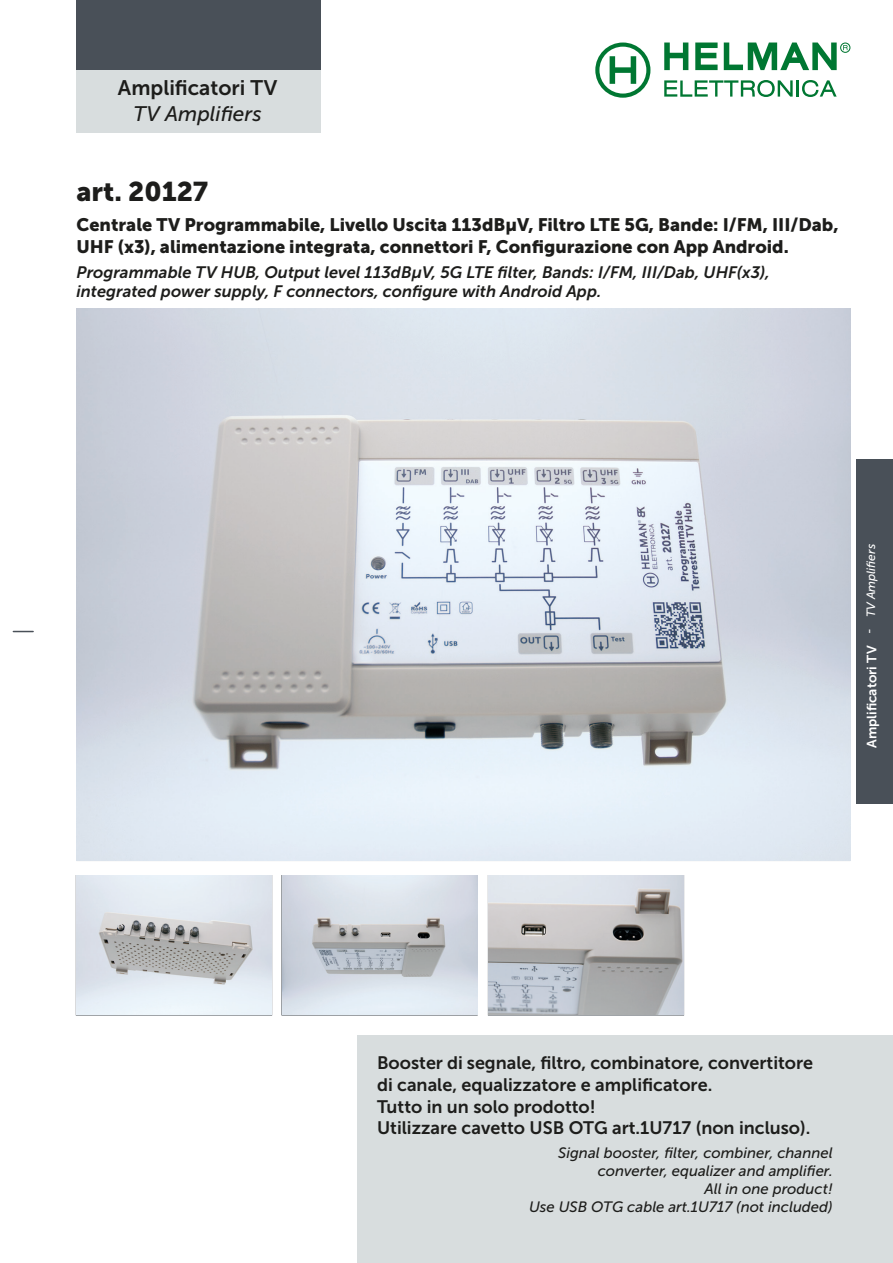
<style>
.page{position:relative;width:893px;height:1263px;background:#fff}
.page>*{position:absolute;margin:0;border:0;box-sizing:border-box;transform-origin:0 0}
.t1{font:27px "Museo Sans 900";color:#1d1d1b}
.t2{font:21px "Museo Sans 700";color:#1d1d1b}
.t3{font:italic 21px "Museo Sans 500";color:#1d1d1b}
.t4{font:18px/21.6px "Museo Sans 700";color:#1d1d1b}
.t5{font:18px/21.6px "Museo Sans 900";color:#1d1d1b}
.t6{font:italic 16.5px/19.8px "Museo Sans 700";color:#1d1d1b}
.t7{font:italic 15px/18px "Museo Sans 500";color:#1d1d1b;text-align:right}
.t8{font:13.5px "Museo Sans 700";color:#fff}
.t9{font:italic 12px "Museo Sans 500";color:#fff}
</style>
<div class="page">
<div style="left:76px;top:0;width:245px;height:70px;background:#495058"></div>
<div style="left:77px;top:70px;width:244px;height:63px;background:#d8ddde"></div>
<div style="left:357px;top:1035px;width:536px;height:228px;background:#d8ddde"></div>
<svg style="left:13px;top:631px;width:20px;height:1px"></svg>
<div style="left:856px;top:459px;width:37px;height:345px;background:#495058"></div>
<img style="left:77px;top:308px;width:774px;height:553px">
<img style="left:77px;top:876px;width:194px;height:139px">
<img style="left:283px;top:876px;width:194px;height:139px">
<img style="left:489px;top:876px;width:194px;height:139px">
<svg style="left:664px;top:80px;width:129px;height:17px"></svg>
<hr style="left:796px;top:80px;width:3px;height:17px;background:#007732">
<svg style="left:802px;top:80px;width:35px;height:17px"></svg>
<svg style="left:664px;top:43px;width:24px;height:27px"></svg>
<svg style="left:695px;top:43px;width:23px;height:27px"></svg>
<svg style="left:724px;top:43px;width:126px;height:27px"></svg>
<svg style="left:595px;top:43px;width:55px;height:55px"></svg>
<p class="t2" style="left:118px;top:76px;width:161px">Amplificatori TV</p>
<p class="t3" style="left:133px;top:102px;width:130px">TV Amplifiers</p>
<h1 class="t1" style="left:77px;top:176px;width:133px">art. 20127</h1>
<p class="t5" style="left:77px;top:214px;width:764px">Centrale TV Programmabile, Livello Uscita 113dBµV, Filtro LTE 5G, Bande: I/FM, III/Dab,<br>UHF (x3), alimentazione integrata, connettori F, Configurazione con App Android.</p>
<p class="t6" style="left:77px;top:262px;width:695px">Programmable TV HUB, Output level 113dBµV, 5G LTE filter, Bands: I/FM, III/Dab, UHF(x3), integrated power supply, F connectors, configure with Android App.</p>
<p class="t9" style="left:864px;top:617px;width:75px;rotate:-90deg">TV Amplifiers</p>
<p class="t9" style="left:862px;top:634px;width:7px;rotate:-90deg">-</p>
<p class="t8" style="left:864px;top:748px;width:104px;rotate:-90deg">Amplificatori TV</p>
<p class="t4" style="left:377px;top:1052px;width:438px">Booster di segnale, filtro, combinatore, convertitore di canale, equalizzatore e amplificatore.<br>Tutto in un solo prodotto!<br>Utilizzare cavetto USB OTG art.1U717 (non incluso).</p>
<p class="t7" style="left:529px;top:1144px;width:305px">Signal booster, filter, combiner, channel converter, equalizer and amplifier.<br>All in one product!<br>Use USB OTG cable art.1U717 (not included)</p>
</div>
